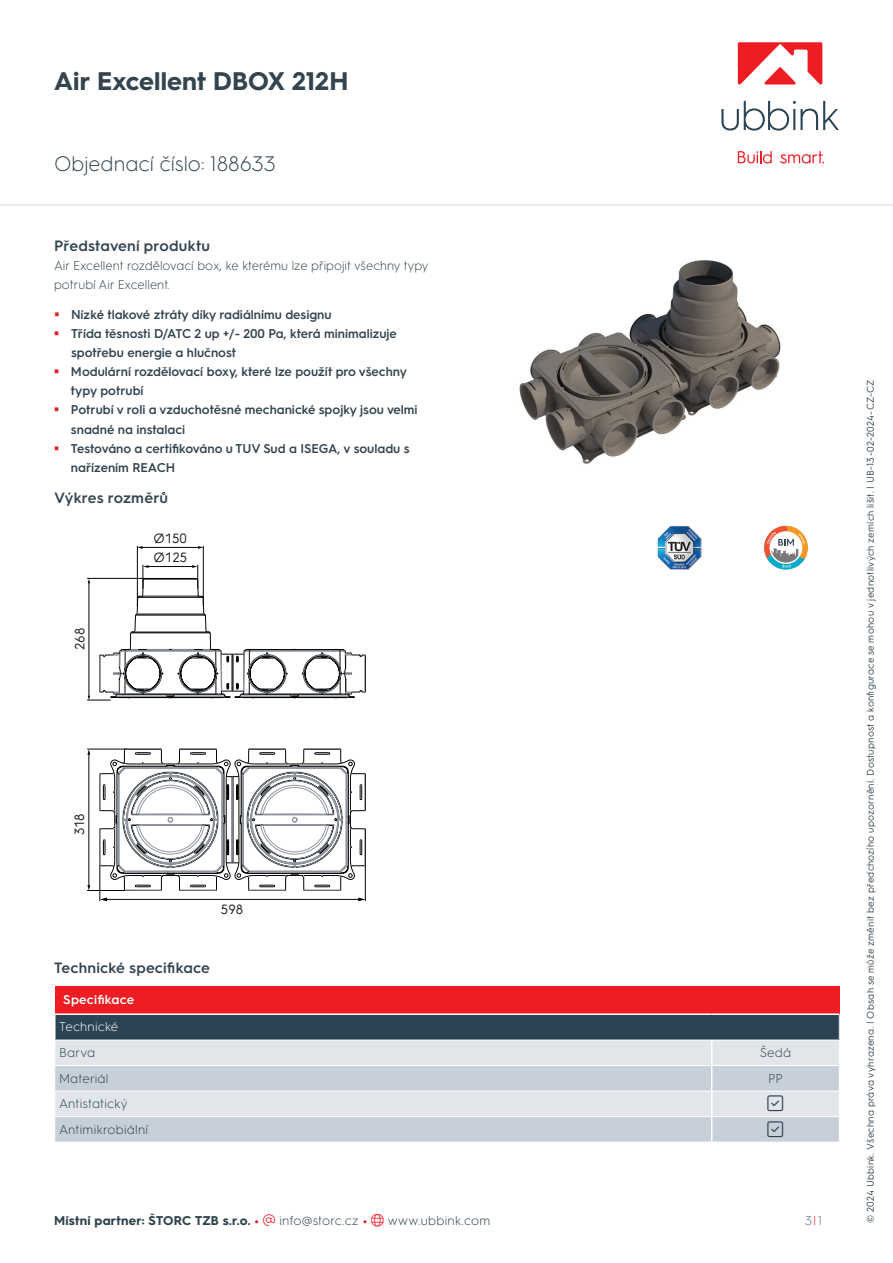
<style>
.page{position:relative;width:893px;height:1263px;background:#fff}
.page>*{position:absolute;margin:0;border:0;box-sizing:border-box;transform-origin:0 0}
.t1{font:700 25.5px "HGS3";letter-spacing:.005em;color:#33444f}
.t2{font:300 21px "HGS3";color:#33444f}
.t3{font:300 18px "Font Awesome 6 Pro";color:#2c4354}
.t4{font:600 15px "HGS3";letter-spacing:.01em;color:#33444f}
.t5{font:13.5px "HGS3";color:#211d1e}
.t6{font:600 12.75px/19.2px "HGS3";color:#33444f}
.t7{font:300 12.75px/19.2px "HGS3";color:#33444f}
.t8{font:700 12.75px "HGS3";letter-spacing:.015em;color:#2c424c}
.t9{font:300 12.75px "HGS3";letter-spacing:.015em;color:#2c4354}
.t10{font:600 12.75px "HGS3";letter-spacing:.015em;color:#fff}
.t11{font:300 12.75px "HGS3";letter-spacing:.01em;color:#fff}
.t12{font:300 12.75px "HGS3";color:#66737c}
.t13{font:9.75px "HGS3";letter-spacing:.03em;color:#33444f}
.s1{color:#e31e25}
.s2{color:#ee1f2d}
.s3{font-weight:300}
</style>
<div class="page">
<div style="left:55px;top:986px;width:784px;height:28px;background:#ee1d23"></div>
<div style="left:55px;top:1014px;width:784px;height:26px;background:#2c4354"></div>
<div style="left:55px;top:1041px;width:784px;height:24px;background:#e2e6eb"></div>
<svg style="left:55px;top:1066px;width:784px;height:76px;background:#d0d7df"></svg>
<hr style="left:54px;top:1013px;width:658px;height:2px;background:#fff">
<hr style="left:712px;top:1013px;width:127px;height:2px;background:#fff">
<hr style="left:54px;top:1015px;width:2px;height:25px;background:#fff">
<hr style="left:55px;top:1091px;width:657px;height:1px;background:#fff">
<hr style="left:712px;top:1091px;width:127px;height:1px;background:#fff">
<hr style="left:55px;top:1116px;width:657px;height:1px;background:#fff">
<hr style="left:712px;top:1116px;width:127px;height:1px;background:#fff">
<svg style="left:711px;top:1041px;width:1px;height:101px"></svg>
<svg style="left:839px;top:1015px;width:1px;height:25px"></svg>
<svg style="left:764px;top:525px;width:44px;height:45px"></svg>
<img style="left:658px;top:526px;width:43px;height:44px">
<img style="left:519px;top:260px;width:262px;height:204px">
<hr style="left:137px;top:546px;width:1px;height:60px;background:#040503">
<hr style="left:203px;top:546px;width:1px;height:60px;background:#040503">
<hr style="left:142px;top:547px;width:57px;height:1px;background:#040503">
<svg style="left:137px;top:546px;width:6px;height:3px"></svg>
<svg style="left:198px;top:546px;width:5px;height:3px"></svg>
<hr style="left:100px;top:866px;width:1px;height:35px;background:#040503">
<hr style="left:106px;top:899px;width:254px;height:1px;background:#040503">
<svg style="left:100px;top:897px;width:7px;height:4px"></svg>
<svg style="left:358px;top:897px;width:7px;height:4px"></svg>
<hr style="left:365px;top:866px;width:1px;height:35px;background:#040503">
<svg style="left:87px;top:565px;width:279px;height:326px"></svg>
<hr style="left:0;top:204px;width:893px;height:2px;background:#e1e4e6">
<svg style="left:721px;top:101px;width:118px;height:30px"></svg>
<svg style="left:738px;top:151px;width:34px;height:13px"></svg>
<svg style="left:780px;top:151px;width:44px;height:13px"></svg>
<svg style="left:738px;top:42px;width:84px;height:43px"></svg>
<svg style="left:768px;top:1095px;width:15px;height:16px"></svg>
<svg style="left:768px;top:1121px;width:15px;height:16px"></svg>
<h1 class="t1" style="left:54px;top:63px;width:296px">Air Excellent DBOX 212H</h1>
<h2 class="t2" style="left:54px;top:150px;width:223px">Objednací číslo: 188633</h2>
<p class="t4" style="left:54px;top:235px;width:157px">Představení produktu</p>
<p class="t7" style="left:54px;top:255px;width:376px">Air Excellent rozdělovací box, ke kterému lze připojit všechny typy potrubí Air Excellent.</p>
<p class="t6" style="left:71px;top:304px;width:348px">Nízké tlakové ztráty díky radiálnímu designu<br>Třída těsnosti D/ATC 2 up +/- 200 Pa, která minimalizuje spotřebu energie a hlučnost<br>Modulární rozdělovací boxy, které lze použít pro všechny typy potrubí<br>Potrubí v roli a vzduchotěsné mechanické spojky jsou velmi snadné na instalaci<br>Testováno a certifikováno u TUV Sud a ISEGA, v souladu s nařízením REACH</p>
<p class="t4" style="left:54px;top:487px;width:116px">Výkres rozměrů</p>
<p class="t5" style="left:153px;top:528px;width:35px">Ø150</p>
<p class="t5" style="left:70px;top:650px;width:24px;rotate:-90deg">268</p>
<p class="t5" style="left:154px;top:548px;width:35px">Ø125</p>
<p class="t5" style="left:70px;top:835px;width:24px;rotate:-90deg">318</p>
<p class="t5" style="left:221px;top:899px;width:24px">598</p>
<p class="t4" style="left:54px;top:957px;width:158px">Technické specifikace</p>
<p class="t10" style="left:63px;top:991px;width:73px">Specifikace</p>
<p class="t11" style="left:59px;top:1018px;width:61px">Technické</p>
<p class="t9" style="left:59px;top:1044px;width:38px">Barva</p>
<p class="t9" style="left:760px;top:1044px;width:33px">Šedá</p>
<p class="t9" style="left:59px;top:1069px;width:51px">Materiál</p>
<p class="t9" style="left:768px;top:1069px;width:16px">PP</p>
<p class="t9" style="left:59px;top:1095px;width:70px">Antistatický</p>
<h3 class="t3" style="left:768px;top:1094px;width:17px">▲❑◆</h3>
<p class="t9" style="left:59px;top:1120px;width:91px">Antimikrobiální</p>
<h3 class="t3" style="left:768px;top:1120px;width:17px">▲❑◆</h3>
<p class="t8" style="left:54px;top:1211px;width:438px">Místní partner: ŠTORC TZB s.r.o. <span class="s1">•</span> <span class="s2">▼</span> <span class="s3">info@storc.cz</span> <span class="s1">•</span> <span class="s2">●□</span> <span class="s3">www.ubbink.com</span></p>
<p class="t12" style="left:805px;top:1211px;width:19px">3<span class="s1">|</span>1</p>
<p class="t13" style="left:864px;top:1222px;width:845px;rotate:-90deg">© 2024 Ubbink. Všechna práva vyhrazena. | Obsah se může změnit bez předchozího upozornění. Dostupnost a konfigurace se mohou v jednotlivých zemích lišit. | UB-13-02-2024-CZ-CZ</p>
</div>
